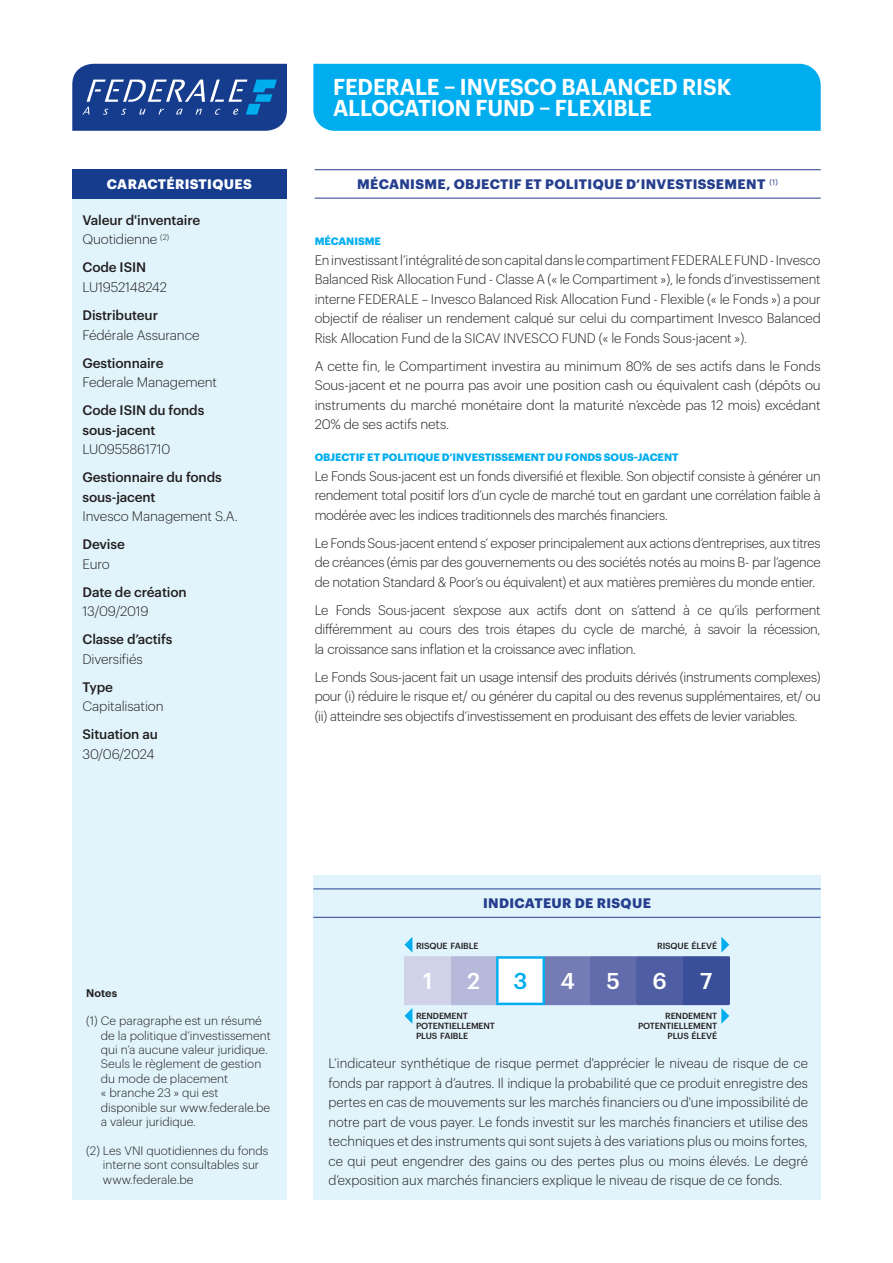
<style>
.page{position:relative;width:893px;height:1263px;background:#fff}
.page>*{position:absolute;margin:0;border:0;box-sizing:border-box;transform-origin:0 0}
.t1{font:600 22.5px/21px "Graphik";letter-spacing:-.005em;color:#fff;scale:.95 1}
.t2{font:500 22.35px "Graphik";color:#fff}
.t3{font:500 22.35px "Graphik";color:#00aeef}
.t4{font:300 13.5px/19.5px "Graphik";letter-spacing:-.02em;color:#231f20;text-align:justify}
.t5{font:500 13.5px/19.5px "Graphik";letter-spacing:-.01em;color:#231f20}
.t6{font:700 13.5px "Graphik";letter-spacing:.025em;color:#253f8e}
.t7{font:700 13.5px "Graphik";letter-spacing:.025em;color:#fff}
.t8{font:300 12px/14.4px "Graphik";color:#231f20}
.t9{font:600 10.8px "Graphik";color:#231f20}
.t10{font:700 10.5px "Graphik";letter-spacing:-.005em;color:#00aeef}
.t11{font:500 8.7px/9.9px "Graphik";letter-spacing:-.015em;color:#231f20}
.s1{font-weight:300}
.s2{font-weight:500}
</style>
<div class="page">
<div style="left:313px;top:875px;width:508px;height:324px;background:#e1f4fc"></div>
<div style="left:72px;top:169px;width:215px;height:1030px;background:#e1f4fc"></div>
<div style="left:72px;top:169px;width:215px;height:30px;background:#153c8d"></div>
<svg style="left:72px;top:64px;width:215px;height:67px;background:#2a529a"></svg>
<div style="left:313px;top:64px;width:508px;height:67px;background:#00aeef"></div>
<hr style="left:315px;top:169px;width:506px;height:1px;background:#253f8e">
<hr style="left:315px;top:198px;width:506px;height:1px;background:#253f8e">
<hr style="left:313px;top:888px;width:508px;height:1px;background:#253f8e">
<hr style="left:313px;top:917px;width:508px;height:1px;background:#253f8e">
<div style="left:404px;top:957px;width:47px;height:47px;background:#d0d2e7"></div>
<div style="left:451px;top:957px;width:46px;height:47px;background:#b6b9d9"></div>
<div style="left:497px;top:957px;width:47px;height:47px;background:#fff"></div>
<div style="left:544px;top:957px;width:46px;height:47px;background:#757bb5"></div>
<div style="left:590px;top:957px;width:47px;height:47px;background:#626bab"></div>
<div style="left:637px;top:957px;width:46px;height:47px;background:#4f5da3"></div>
<div style="left:683px;top:957px;width:46px;height:47px;background:#394f99"></div>
<hr style="left:404px;top:956px;width:47px;height:3px;background:#d0d2e7">
<hr style="left:404px;top:1003px;width:47px;height:2px;background:#d0d2e7">
<hr style="left:545px;top:956px;width:45px;height:3px;background:#757bb5">
<hr style="left:545px;top:1003px;width:45px;height:2px;background:#757bb5">
<hr style="left:590px;top:956px;width:47px;height:3px;background:#626bab">
<hr style="left:590px;top:1003px;width:47px;height:2px;background:#626bab">
<hr style="left:637px;top:956px;width:46px;height:3px;background:#4f5da3">
<hr style="left:637px;top:1003px;width:46px;height:2px;background:#4f5da3">
<hr style="left:683px;top:956px;width:46px;height:3px;background:#394f99">
<hr style="left:683px;top:1003px;width:46px;height:2px;background:#394f99">
<hr style="left:451px;top:956px;width:45px;height:3px;background:#b6b9d9">
<hr style="left:451px;top:1003px;width:45px;height:2px;background:#b6b9d9">
<hr style="left:496px;top:956px;width:49px;height:3px;background:#00aeef">
<hr style="left:496px;top:959px;width:3px;height:44px;background:#00aeef">
<hr style="left:542px;top:959px;width:3px;height:44px;background:#00aeef">
<hr style="left:496px;top:1003px;width:49px;height:2px;background:#00aeef">
<svg style="left:404px;top:937px;width:8px;height:15px"></svg>
<svg style="left:721px;top:937px;width:8px;height:16px"></svg>
<svg style="left:404px;top:1008px;width:8px;height:16px"></svg>
<svg style="left:721px;top:1008px;width:8px;height:16px"></svg>
<p class="t7" style="left:107px;top:174px;width:146px">CARACTÉRISTIQUES</p>
<p class="t5" style="left:82px;top:209px;width:119px">Valeur d'inventaire<br><span class="s1">Quotidienne</span> <sup>(2)</sup></p>
<p class="t4" style="left:82px;top:257px;width:86px"><span class="s2">Code ISIN<br></span>LU1952148242</p>
<p class="t4" style="left:82px;top:304px;width:119px"><span class="s2">Distributeur<br></span>Fédérale Assurance</p>
<p class="t4" style="left:82px;top:352px;width:136px"><span class="s2">Gestionnaire<br></span>Federale Management</p>
<p class="t5" style="left:82px;top:399px;width:123px">Code ISIN du fonds sous-jacent<br><span class="s1">LU0955861710</span></p>
<p class="t5" style="left:82px;top:466px;width:157px">Gestionnaire du fonds sous-jacent<br><span class="s1">Invesco Management S.A.</span></p>
<p class="t5" style="left:82px;top:533px;width:44px">Devise<br><span class="s1">Euro</span></p>
<p class="t5" style="left:82px;top:581px;width:106px">Date de création<br><span class="s1">13/09/2019</span></p>
<p class="t5" style="left:82px;top:628px;width:91px">Classe d’actifs<br><span class="s1">Diversifiés</span></p>
<p class="t4" style="left:82px;top:676px;width:83px"><span class="s2">Type<br></span>Capitalisation</p>
<p class="t5" style="left:82px;top:723px;width:77px">Situation au<br><span class="s1">30/06/2024</span></p>
<p class="t1" style="left:333px;top:74px;width:421px">FEDERALE – INVESCO BALANCED RISK<br>ALLOCATION FUND – FLEXIBLE</p>
<p class="t6" style="left:357px;top:174px;width:422px">MÉCANISME, OBJECTIF ET POLITIQUE D’INVESTISSEMENT <sup>(1)</sup></p>
<p class="t10" style="left:315px;top:233px;width:68px">MÉCANISME</p>
<p class="t4" style="left:315px;top:249px;width:507px">En investissant l’intégralité de son capital dans le compartiment FEDERALE FUND - Invesco Balanced Risk Allocation Fund - Classe A (« le Compartiment »), le fonds d’investissement interne FEDERALE – Invesco Balanced Risk Allocation Fund - Flexible (« le Fonds ») a pour objectif de réaliser un rendement calqué sur celui du compartiment Invesco Balanced Risk Allocation Fund de la SICAV INVESCO FUND (« le Fonds Sous-jacent »).</p>
<p class="t4" style="left:315px;top:355px;width:508px">A cette fin, le Compartiment investira au minimum 80% de ses actifs dans le Fonds Sous-jacent et ne pourra pas avoir une position cash ou équivalent cash (dépôts ou instruments du marché monétaire dont la maturité n’excède pas 12 mois) excédant 20% de ses actifs nets.</p>
<p class="t10" style="left:315px;top:449px;width:365px">OBJECTIF ET POLITIQUE D’INVESTISSEMENT DU FONDS SOUS-JACENT</p>
<p class="t4" style="left:315px;top:465px;width:508px">Le Fonds Sous-jacent est un fonds diversifié et flexible. Son objectif consiste à générer un rendement total positif lors d’un cycle de marché tout en gardant une corrélation faible à modérée avec les indices traditionnels des marchés financiers.</p>
<p class="t4" style="left:315px;top:532px;width:508px">Le Fonds Sous-jacent entend s’ exposer principalement aux actions d’entreprises, aux titres de créances (émis par des gouvernements ou des sociétés notés au moins B- par l’agence de notation Standard &amp; Poor’s ou équivalent) et aux matières premières du monde entier.</p>
<p class="t4" style="left:315px;top:599px;width:507px">Le Fonds Sous-jacent s’expose aux actifs dont on s’attend à ce qu’ils performent différemment au cours des trois étapes du cycle de marché, à savoir la récession, la croissance sans inflation et la croissance avec inflation.</p>
<p class="t4" style="left:315px;top:666px;width:508px">Le Fonds Sous-jacent fait un usage intensif des produits dérivés (instruments complexes) pour (i) réduire le risque et/ ou générer du capital ou des revenus supplémentaires, et/ ou (ii) atteindre ses objectifs d’investissement en produisant des effets de levier variables.</p>
<p class="t9" style="left:86px;top:985px;width:32px">Notes</p>
<p class="t8" style="left:101px;top:1013px;width:171px;text-indent:-15px">(1) Ce paragraphe est un résumé de la politique d’investissement qui n’a aucune valeur juridique.<br>Seuls le règlement de gestion du mode de placement<br>« branche 23 » qui est disponible sur www.federale.be a valeur juridique.</p>
<p class="t8" style="left:103px;top:1142px;width:167px;text-indent:-17px">(2) Les VNI quotidiennes du fonds interne sont consultables sur www.federale.be</p>
<p class="t6" style="left:483px;top:893px;width:169px">INDICATEUR DE RISQUE</p>
<p class="t11" style="left:416px;top:940px;width:64px">RISQUE FAIBLE</p>
<p class="t11" style="left:657px;top:940px;width:61px">RISQUE ÉLEVÉ</p>
<p class="t2" style="left:423px;top:964px;width:11px">1</p>
<p class="t2" style="left:467px;top:964px;width:14px">2</p>
<p class="t3" style="left:514px;top:964px;width:15px">3</p>
<p class="t2" style="left:560px;top:964px;width:16px">4</p>
<p class="t2" style="left:607px;top:964px;width:15px">5</p>
<p class="t2" style="left:653px;top:964px;width:16px">6</p>
<p class="t2" style="left:700px;top:964px;width:14px">7</p>
<p class="t11" style="left:416px;top:1010px;width:81px">RENDEMENT<br>POTENTIELLEMENT<br>PLUS FAIBLE</p>
<p class="t11" style="left:638px;top:1010px;width:81px;text-align:right">RENDEMENT<br>POTENTIELLEMENT<br>PLUS ÉLEVÉ</p>
<p class="t4" style="left:328px;top:1053px;width:481px">L’indicateur synthétique de risque permet d'apprécier le niveau de risque de ce fonds par rapport à d’autres. Il indique la probabilité que ce produit enregistre des pertes en cas de mouvements sur les marchés financiers ou d'une impossibilité de notre part de vous payer. Le fonds investit sur les marchés financiers et utilise des techniques et des instruments qui sont sujets à des variations plus ou moins fortes, ce qui peut engendrer des gains ou des pertes plus ou moins élevés. Le degré d’exposition aux marchés financiers explique le niveau de risque de ce fonds.</p>
</div>
